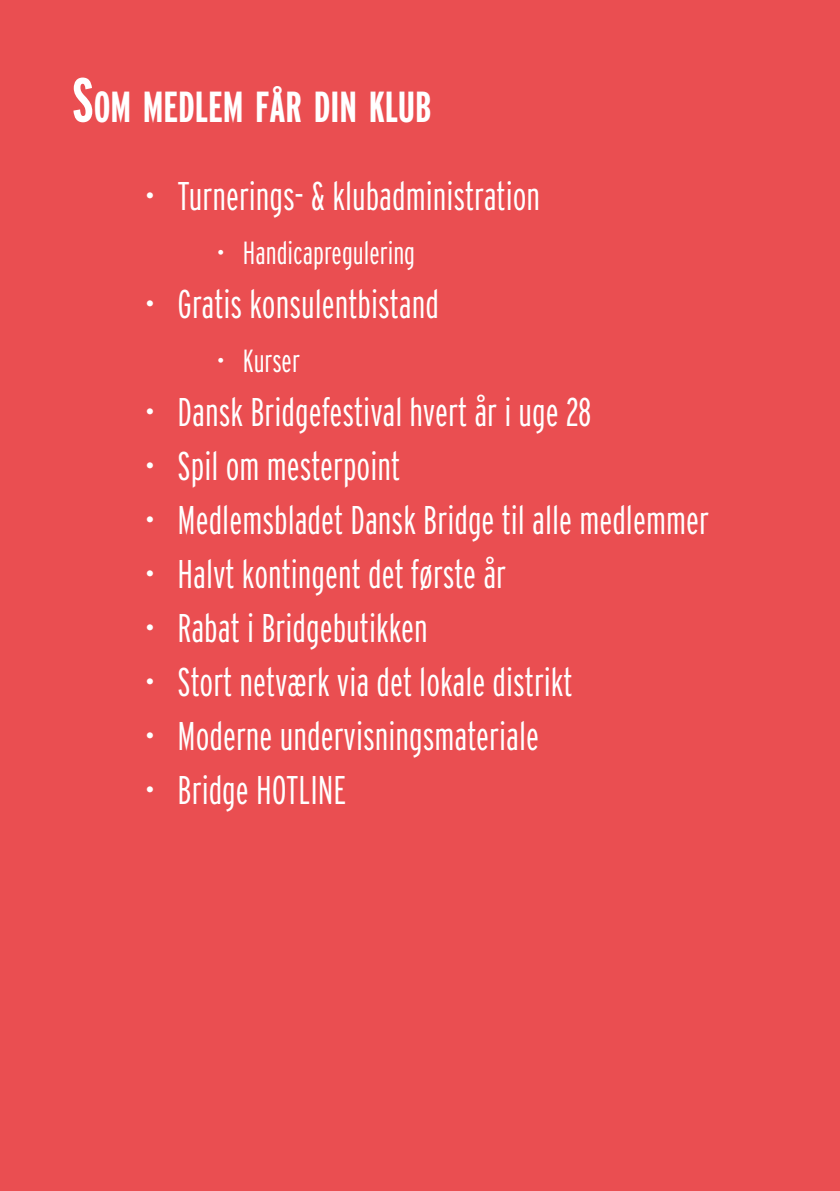
<style>
.page{position:relative;width:840px;height:1191px;background:#fff}
.page>*{position:absolute;margin:0;border:0;box-sizing:border-box;transform-origin:0 0}
.t1{font:700 43.4px "Interstate Compressed";color:#fff}
.t2{font:300 40px "Interstate Compressed";color:#fff}
.t3{font:300 32px "Interstate Compressed";color:#fff}
.s1{font-size:62px}
</style>
<div class="page">
<div style="left:0;top:0;width:839px;height:1191px;background:#ea4e51"></div>
<p class="t1" style="left:72px;top:82px;width:360px"><span class="s1">S</span>OM MEDLEM FÅR DIN KLUB</p>
<p class="t2" style="left:144px;top:173px;width:397px">• Turnerings- &amp; klubadministration</p>
<p class="t3" style="left:216px;top:234px;width:200px">• Handicapregulering</p>
<p class="t2" style="left:144px;top:281px;width:296px">• Gratis konsulentbistand</p>
<p class="t3" style="left:216px;top:342px;width:85px">• Kurser</p>
<p class="t2" style="left:144px;top:389px;width:448px">• Dansk Bridgefestival hvert år i uge 28</p>
<p class="t2" style="left:144px;top:443px;width:257px">• Spil om mesterpoint</p>
<p class="t2" style="left:144px;top:497px;width:566px">• Medlemsbladet Dansk Bridge til alle medlemmer</p>
<p class="t2" style="left:144px;top:551px;width:363px">• Halvt kontingent det første år</p>
<p class="t2" style="left:144px;top:605px;width:285px">• Rabat i Bridgebutikken</p>
<p class="t2" style="left:144px;top:659px;width:430px">• Stort netværk via det lokale distrikt</p>
<p class="t2" style="left:144px;top:713px;width:396px">• Moderne undervisningsmateriale</p>
<p class="t2" style="left:144px;top:767px;width:203px">• Bridge HOTLINE</p>
</div>
